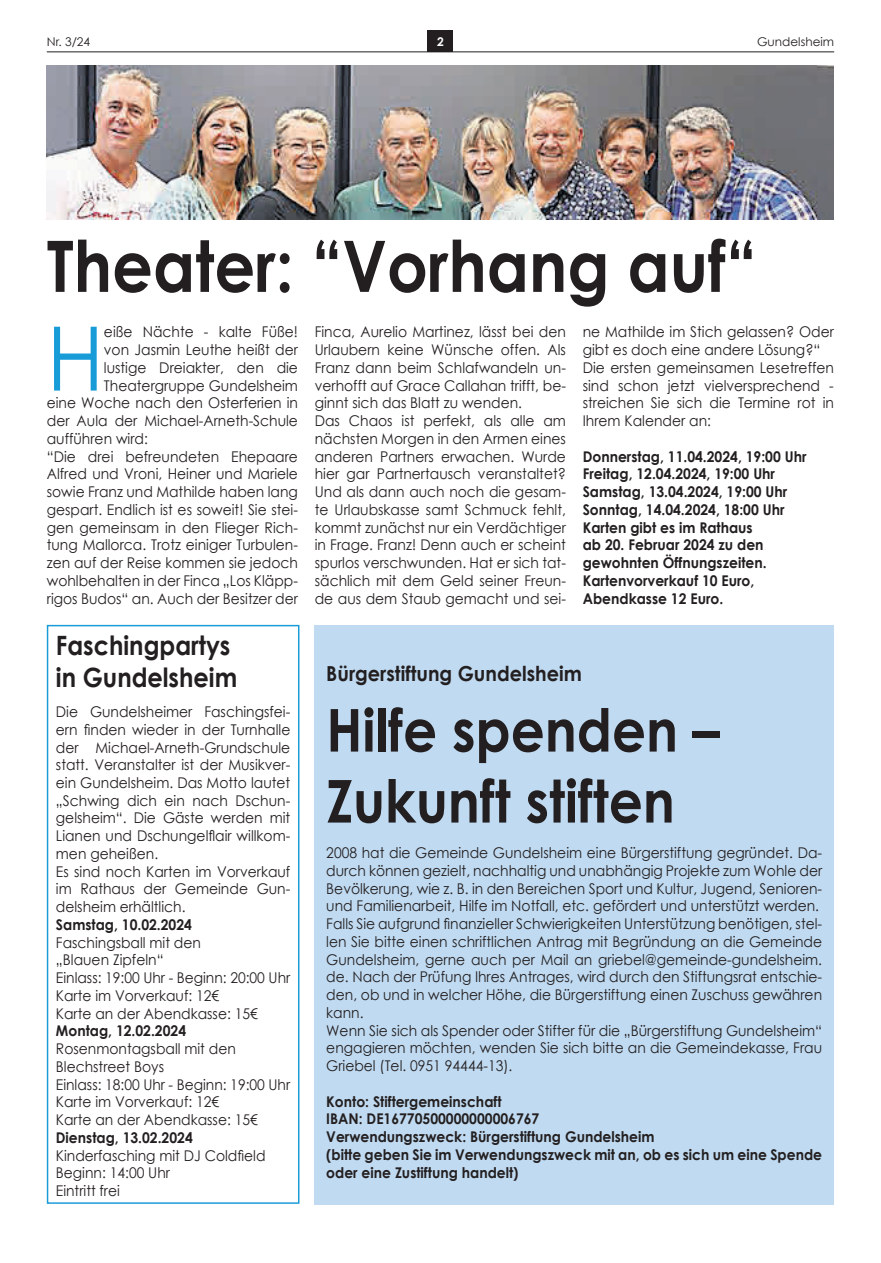
<style>
.page{position:relative;width:881px;height:1263px;background:#fff}
.page>*{position:absolute;margin:0;border:0;box-sizing:border-box;transform-origin:0 0}
.t1{font:88.95px "Century Gothic";color:#189cd8;scale:.94 1}
.t2{font:700 70.95px "Century Gothic";color:#231f20;scale:.9 1}
.t3{font:700 59.1px/70.9px "Century Gothic";color:#231f20;scale:.9 1}
.t4{font:700 26.55px/32px "Century Gothic";color:#231f20;scale:.9 1}
.t5{font:700 20.7px "Century Gothic";color:#231f20;scale:.93 1}
.t6{font:14.85px/17.7px "Century Gothic";color:#231f20;scale:.94 1}
.t7{font:700 14.85px/17.7px "Century Gothic";color:#231f20;scale:.94 1}
.t8{font:12px "Century Gothic";color:#231f20}
.t9{font:700 12px "Century Gothic";color:#fff}
</style>
<div class="page">
<div style="left:427px;top:30px;width:26px;height:22px;background:#231f20"></div>
<hr style="left:47px;top:52px;width:786px;height:1px;background:#231f20">
<div style="left:314px;top:625px;width:519px;height:580px;background:#c0daf1"></div>
<img style="left:47px;top:66px;width:786px;height:153px">
<div style="left:47px;top:625px;width:252px;height:579px;border:1px solid #189cd8"></div>
<p class="t8" style="left:47px;top:34px;width:45px">Nr. 3/24</p>
<p class="t9" style="left:437px;top:34px;width:8px">2</p>
<p class="t8" style="left:756px;top:34px;width:78px">Gundelsheim</p>
<h2 class="t2" style="left:47px;top:212px;width:789px">Theater: “Vorhang auf“</h2>
<h1 class="t1" style="left:47px;top:296px;width:62px">h</h1>
<p class="t6" style="left:104px;top:323px;width:208px">eiße nächte - kalte füße!</p>
<p class="t6" style="left:314px;top:323px;width:269px">finca, aurelio martinez, lässt bei den urlaubern keine Wünsche offen. als franz dann beim schlafwandeln un&shy;verhofft auf Grace Callahan trifft, be&shy;ginnt sich das blatt zu wenden.<br>das Chaos ist perfekt, als alle am nächsten morgen in den armen eines anderen partners erwachen. Wurde hier gar partnertausch veranstaltet? und als dann auch noch die gesam&shy;te urlaubskasse samt schmuck fehlt, kommt zunächst nur ein Verdächtiger in frage. franz! denn auch er scheint spurlos verschwunden. hat er sich tat&shy;sächlich mit dem Geld seiner freun&shy;de aus dem staub gemacht und sei-</p>
<p class="t6" style="left:582px;top:323px;width:269px">ne mathilde im stich gelassen? Oder gibt es doch eine andere lösung?“ die ersten gemeinsamen lesetreffen sind schon jetzt vielversprechend - streichen sie sich die Termine rot in ihrem Kalender an:</p>
<p class="t6" style="left:104px;top:341px;width:208px">von Jasmin leuthe heißt der</p>
<p class="t6" style="left:104px;top:358px;width:208px">lustige dreiakter, den die</p>
<p class="t6" style="left:104px;top:376px;width:208px">Theatergruppe Gundelsheim</p>
<p class="t6" style="left:47px;top:394px;width:268px">eine Woche nach den Osterferien in</p>
<p class="t6" style="left:47px;top:412px;width:268px">der aula der michael-arneth-schule</p>
<p class="t6" style="left:47px;top:429px;width:109px">aufführen wird:</p>
<p class="t6" style="left:47px;top:447px;width:268px">“die drei befreundeten ehepaare</p>
<p class="t6" style="left:47px;top:465px;width:268px">alfred und Vroni, heiner und mariele</p>
<p class="t6" style="left:47px;top:483px;width:268px">sowie franz und mathilde haben lang</p>
<p class="t6" style="left:47px;top:500px;width:268px">gespart. endlich ist es soweit! sie stei-</p>
<p class="t6" style="left:47px;top:518px;width:268px">gen gemeinsam in den flieger rich-</p>
<p class="t6" style="left:47px;top:536px;width:268px">tung mallorca. Trotz einiger Turbulen-</p>
<p class="t6" style="left:47px;top:554px;width:268px">zen auf der reise kommen sie jedoch</p>
<p class="t6" style="left:47px;top:571px;width:268px">wohlbehalten in der finca „los Kläpp-</p>
<p class="t6" style="left:47px;top:589px;width:269px">rigos budos“ an. auch der besitzer der</p>
<p class="t7" style="left:582px;top:447px;width:239px">donnerstag, 11.04.2024, 19:00 uhr<br>Freitag, 12.04.2024, 19:00 uhr samstag, 13.04.2024, 19:00 uhr sonntag, 14.04.2024, 18:00 uhr<br>Karten gibt es im rathaus<br>ab 20. Februar 2024 zu den gewohnten Öffnungszeiten.<br>Kartenvorverkauf 10 Euro, abendkasse 12 Euro.</p>
<h3 class="t4" style="left:56px;top:629px;width:203px">Faschingpartys in Gundelsheim</h3>
<p class="t6" style="left:56px;top:702px;width:251px">die Gundelsheimer faschingsfei&shy;ern finden wieder in der Turnhalle der michael-arneth-Grundschule statt. Veranstalter ist der musikver&shy;ein Gundelsheim. das motto lautet „schwing dich ein nach dschun&shy;gelsheim“. die Gäste werden mit<br>Lianen und Dschungelflair willkom&shy;men geheißen.<br>es sind noch Karten im Vorverkauf im rathaus der Gemeinde Gun&shy;delsheim erhältlich.</p>
<p class="t7" style="left:56px;top:915px;width:146px">samstag, 10.02.2024</p>
<p class="t6" style="left:56px;top:933px;width:251px">faschingsball mit den<br>„blauen zipfeln“<br>einlass: 19:00 uhr - beginn: 20:00 uhr<br>Karte im Vorverkauf: 12€<br>Karte an der abendkasse: 15€</p>
<p class="t7" style="left:56px;top:1021px;width:140px">Montag, 12.02.2024</p>
<p class="t6" style="left:56px;top:1040px;width:251px">rosenmontagsball mit den blechstreet boys<br>einlass: 18:00 uhr - beginn: 19:00 uhr<br>Karte im Vorverkauf: 12€<br>Karte an der abendkasse: 15€</p>
<p class="t7" style="left:56px;top:1128px;width:147px">dienstag, 13.02.2024</p>
<p class="t6" style="left:56px;top:1146px;width:224px">Kinderfasching mit DJ Coldfield beginn: 14:00 uhr<br>eintritt frei</p>
<h3 class="t5" style="left:326px;top:657px;width:276px">bürgerstiftung Gundelsheim</h3>
<h3 class="t3" style="left:326px;top:692px;width:438px">hilfe spenden –<br>Zukunft stiften</h3>
<p class="t6" style="left:326px;top:844px;width:529px">2008 hat die Gemeinde Gundelsheim eine bürgerstiftung gegründet. da&shy;durch können gezielt, nachhaltig und unabhängig projekte zum Wohle der bevölkerung, wie z. b. in den bereichen sport und Kultur, Jugend, senioren&shy;und familienarbeit, hilfe im notfall, etc. gefördert und unterstützt werden.<br>Falls Sie aufgrund finanzieller Schwierigkeiten Unterstützung benötigen, stel&shy;len sie bitte einen schriftlichen antrag mit begründung an die Gemeinde Gundelsheim, gerne auch per mail an griebel@gemeinde-gundelsheim. de. nach der prüfung ihres antrages, wird durch den stiftungsrat entschie&shy;den, ob und in welcher höhe, die bürgerstiftung einen zuschuss gewähren kann.<br>Wenn sie sich als spender oder stifter für die „bürgerstiftung Gundelsheim“ engagieren möchten, wenden sie sich bitte an die Gemeindekasse, frau Griebel (Tel. 0951 94444-13).</p>
<p class="t7" style="left:326px;top:1091px;width:529px">Konto: stiftergemeinschaft<br>iban: dE16770500000000006767<br>Verwendungszweck: bürgerstiftung Gundelsheim<br>(bitte geben sie im Verwendungszweck mit an, ob es sich um eine spende oder eine Zustiftung handelt)</p>
</div>
